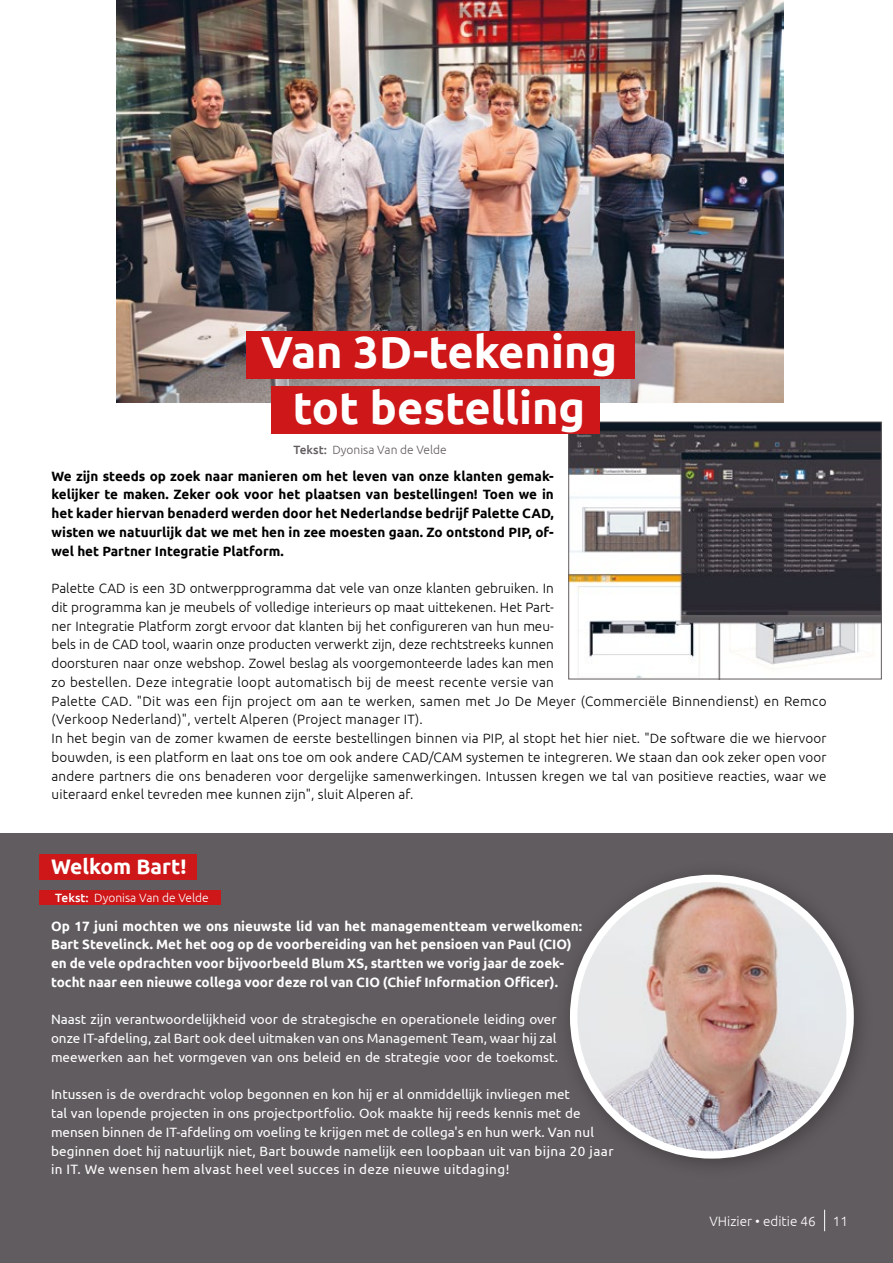
<style>
.page{position:relative;width:893px;height:1263px;background:#fff}
.page>*{position:absolute;margin:0;border:0;box-sizing:border-box;transform-origin:0 0}
.t1{font:700 45px/56.2px "Ubuntu";color:#fff;text-align:center}
.t2{font:700 21px "Ubuntu";color:#fff}
.t3{font:300 13.5px/18.8px "Ubuntu";letter-spacing:.01em;color:#000}
.t4{font:13.5px/18.8px "Ubuntu";color:#fff;text-align:justify}
.t5{font:700 13.5px/18.8px "Ubuntu";color:#000;text-align:justify}
.t6{font:700 13.5px/18.8px "Ubuntu";color:#fff}
.t7{font:300 13.5px "Ubuntu";color:#fff}
.t8{font:300 12px "Ubuntu";color:#615c5f}
.t9{font:300 12px "Ubuntu";color:#fff}
.s1{font-weight:500}
</style>
<div class="page">
<div style="left:0;top:833px;width:893px;height:430px;background:#615c5f"></div>
<div style="left:39px;top:891px;width:182px;height:14px;background:#cd1719"></div>
<img style="left:571px;top:424px;width:308px;height:253px">
<div style="left:569px;top:422px;width:312px;height:257px;border:1px solid #615c5f"></div>
<div style="left:39px;top:855px;width:157px;height:25px;background:#cd1719"></div>
<div style="left:554px;top:859px;width:321px;height:321px;background:#000;opacity:.3"></div>
<img style="left:574px;top:878px;width:276px;height:277px;border-radius:138px">
<div style="left:570px;top:875px;width:284px;height:283px;border:7px solid #fff;border-radius:50%"></div>
<img style="left:117px;top:0;width:667px;height:403px">
<div style="left:247px;top:331px;width:388px;height:47px;background:#cd1719"></div>
<div style="left:271px;top:386px;width:328px;height:48px;background:#cd1719"></div>
<svg style="left:824px;top:1210px;width:1px;height:21px"></svg>
<h1 class="t1" style="left:261px;top:323px;width:358px">Van 3D-tekening tot bestelling</h1>
<p class="t5" style="left:52px;top:466px;width:504px">We zijn steeds op zoek naar manieren om het leven van onze klanten gemak&shy;kelijker te maken. Zeker ook voor het plaatsen van bestellingen! Toen we in het kader hiervan benaderd werden door het Nederlandse bedrijf Palette CAD, wisten we natuurlijk dat we met hen in zee moesten gaan. Zo ontstond PIP, of&shy;wel het Partner Integratie Platform.</p>
<p class="t3" style="left:52px;top:579px;width:776px">Palette CAD is een 3D ontwerpprogramma dat vele van onze klanten gebruiken. In<br>dit programma kan je meubels of volledige interieurs op maat uittekenen. Het Part-<br>ner Integratie Platform zorgt ervoor dat klanten bij het configureren van hun meu-<br>bels in de CAD tool, waarin onze producten verwerkt zijn, deze rechtstreeks kunnen<br>doorsturen naar onze webshop. Zowel beslag als voorgemonteerde lades kan men<br>zo bestellen. Deze integratie loopt automatisch bij de meest recente versie van<br>Palette CAD. "Dit was een fijn project om aan te werken, samen met Jo De Meyer (Commerciële Binnendienst) en Remco (Verkoop Nederland)", vertelt Alperen (Project manager IT).<br>In het begin van de zomer kwamen de eerste bestellingen binnen via PIP, al stopt het hier niet. "De software die we hiervoor bouwden, is een platform en laat ons toe om ook andere CAD/CAM systemen te integreren. We staan dan ook zeker open voor andere partners die ons benaderen voor dergelijke samenwerkingen. Intussen kregen we tal van positieve reacties, waar we uiteraard enkel tevreden mee kunnen zijn", sluit Alperen af.</p>
<p class="t8" style="left:293px;top:442px;width:155px"><span class="s1">Tekst:</span> Dyonisa Van de Velde</p>
<h2 class="t2" style="left:51px;top:854px;width:137px">Welkom Bart!</h2>
<p class="t9" style="left:55px;top:890px;width:155px"><span class="s1">Tekst:</span> Dyonisa Van de Velde</p>
<p class="t6" style="left:51px;top:916px;width:533px">Op 17 juni mochten we ons nieuwste lid van het managementteam verwelkomen:<br>Bart Stevelinck. Met het oog op de voorbereiding van het pensioen van Paul (CIO) en de vele opdrachten voor bijvoorbeeld Blum XS, startten we vorig jaar de zoek&shy;tocht naar een nieuwe collega voor deze rol van CIO (Chief Information Officer).</p>
<p class="t4" style="left:51px;top:1010px;width:509px">Naast zijn verantwoordelijkheid voor de strategische en operationele leiding over onze IT-afdeling, zal Bart ook deel uitmaken van ons Management Team, waar hij zal meewerken aan het vormgeven van ons beleid en de strategie voor de toekomst.</p>
<p class="t4" style="left:51px;top:1085px;width:564px;text-align:left">Intussen is de overdracht volop begonnen en kon hij er al onmiddellijk invliegen met<br>tal van lopende projecten in ons projectportfolio. Ook maakte hij reeds kennis met de mensen binnen de IT-afdeling om voeling te krijgen met de collega's en hun werk. Van nul beginnen doet hij natuurlijk niet, Bart bouwde namelijk een loopbaan uit van bijna 20 jaar in IT. We wensen hem alvast heel veel succes in deze nieuwe uitdaging!</p>
<p class="t7" style="left:709px;top:1213px;width:108px">VHizier • editie 46</p>
<p class="t7" style="left:833px;top:1213px;width:17px">11</p>
</div>
